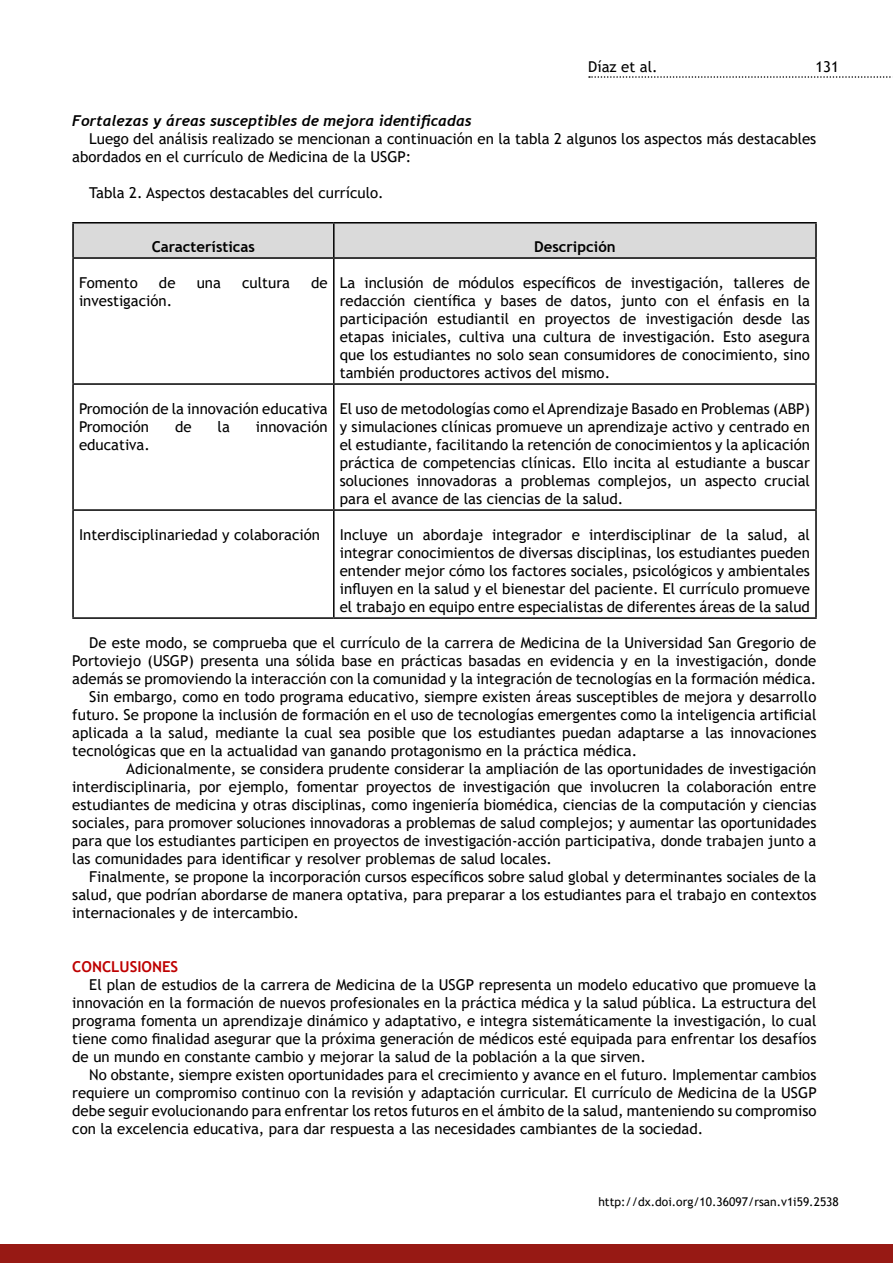
<style>
.page{position:relative;width:893px;height:1263px;background:#fff}
.page>*{position:absolute;margin:0;border:0;box-sizing:border-box;transform-origin:0 0}
.t1{font:15px/18px "Trebuchet MS";color:#000;text-align:justify}
.t2{font:italic 700 15px "Trebuchet";color:#000}
.t3{font:700 15px "Trebuchet MS";color:#000}
.t4{font:700 15px "Trebuchet MS";color:#be0000}
.t5{font:12px "Trebuchet MS";color:#000}
</style>
<div class="page">
<svg style="left:589px;top:76px;width:304px;height:2px"></svg>
<div style="left:0;top:1245px;width:893px;height:18px;background:#971914"></div>
<div style="left:74px;top:224px;width:741px;height:33px;background:#dadada"></div>
<hr style="left:72px;top:222px;width:262px;height:2px;background:#000">
<hr style="left:72px;top:224px;width:2px;height:33px;background:#000">
<hr style="left:334px;top:222px;width:483px;height:2px;background:#000">
<hr style="left:333px;top:224px;width:2px;height:33px;background:#000">
<hr style="left:815px;top:224px;width:2px;height:33px;background:#000">
<hr style="left:72px;top:257px;width:262px;height:2px;background:#000">
<hr style="left:72px;top:259px;width:2px;height:124px;background:#000">
<hr style="left:334px;top:257px;width:483px;height:2px;background:#000">
<hr style="left:333px;top:259px;width:2px;height:124px;background:#000">
<hr style="left:815px;top:259px;width:2px;height:124px;background:#000">
<hr style="left:72px;top:383px;width:262px;height:2px;background:#000">
<hr style="left:72px;top:385px;width:2px;height:124px;background:#000">
<hr style="left:334px;top:383px;width:483px;height:2px;background:#000">
<hr style="left:333px;top:385px;width:2px;height:124px;background:#000">
<hr style="left:815px;top:385px;width:2px;height:124px;background:#000">
<hr style="left:72px;top:509px;width:262px;height:2px;background:#000">
<hr style="left:72px;top:511px;width:2px;height:106px;background:#000">
<hr style="left:334px;top:509px;width:483px;height:2px;background:#000">
<hr style="left:333px;top:511px;width:2px;height:106px;background:#000">
<hr style="left:815px;top:511px;width:2px;height:106px;background:#000">
<hr style="left:72px;top:617px;width:262px;height:2px;background:#000">
<hr style="left:334px;top:617px;width:483px;height:2px;background:#000">
<p class="t1" style="left:588px;top:58px;width:71px">Díaz et al.</p>
<p class="t1" style="left:815px;top:58px;width:25px">131</p>
<p class="t2" style="left:72px;top:111px;width:401px">Fortalezas y áreas susceptibles de mejora identificadas</p>
<p class="t1" style="left:72px;top:130px;width:746px;text-indent:17px">Luego del análisis realizado se mencionan a continuación en la tabla 2 algunos los aspectos más destacables abordados en el currículo de Medicina de la USGP:</p>
<p class="t1" style="left:89px;top:184px;width:296px">Tabla 2. Aspectos destacables del currículo.</p>
<p class="t3" style="left:152px;top:237px;width:105px">Características</p>
<p class="t3" style="left:534px;top:237px;width:83px">Descripción</p>
<p class="t1" style="left:79px;top:274px;width:60px">Fomento</p>
<p class="t1" style="left:159px;top:274px;width:18px">de</p>
<p class="t1" style="left:197px;top:274px;width:26px">una</p>
<p class="t1" style="left:242px;top:274px;width:49px">cultura</p>
<p class="t1" style="left:311px;top:274px;width:18px">de</p>
<p class="t1" style="left:79px;top:292px;width:95px">investigación.</p>
<p class="t1" style="left:340px;top:274px;width:472px">La inclusión de módulos específicos de investigación, talleres de redacción científica y bases de datos, junto con el énfasis en la participación estudiantil en proyectos de investigación desde las etapas iniciales, cultiva una cultura de investigación. Esto asegura que los estudiantes no solo sean consumidores de conocimiento, sino también productores activos del mismo.</p>
<p class="t1" style="left:79px;top:400px;width:250px">Promoción de la innovación educativa<br>Promoción</p>
<p class="t1" style="left:175px;top:418px;width:18px">de</p>
<p class="t1" style="left:218px;top:418px;width:14px">la</p>
<p class="t1" style="left:256px;top:418px;width:73px">innovación</p>
<p class="t1" style="left:79px;top:436px;width:72px">educativa.</p>
<p class="t1" style="left:340px;top:400px;width:472px">El uso de metodologías como el Aprendizaje Basado en Problemas (ABP) y simulaciones clínicas promueve un aprendizaje activo y centrado en el estudiante, facilitando la retención de conocimientos y la aplicación práctica de competencias clínicas. Ello incita al estudiante a buscar soluciones innovadoras a problemas complejos, un aspecto crucial para el avance de las ciencias de la salud.</p>
<p class="t1" style="left:79px;top:526px;width:242px">Interdisciplinariedad y colaboración</p>
<p class="t1" style="left:340px;top:526px;width:472px">Incluye un abordaje integrador e interdisciplinar de la salud, al integrar conocimientos de diversas disciplinas, los estudiantes pueden entender mejor cómo los factores sociales, psicológicos y ambientales influyen en la salud y el bienestar del paciente. El currículo promueve el trabajo en equipo entre especialistas de diferentes áreas de la salud</p>
<p class="t1" style="left:89px;top:634px;width:729px">De este modo, se comprueba que el currículo de la carrera de Medicina de la Universidad San Gregorio de</p>
<p class="t1" style="left:72px;top:652px;width:746px">Portoviejo (USGP) presenta una sólida base en prácticas basadas en evidencia y en la investigación, donde</p>
<p class="t1" style="left:72px;top:670px;width:746px">además se promoviendo la interacción con la comunidad y la integración de tecnologías en la formación médica.</p>
<p class="t1" style="left:89px;top:688px;width:729px">Sin embargo, como en todo programa educativo, siempre existen áreas susceptibles de mejora y desarrollo</p>
<p class="t1" style="left:72px;top:706px;width:746px">futuro. Se propone la inclusión de formación en el uso de tecnologías emergentes como la inteligencia artificial</p>
<p class="t1" style="left:72px;top:724px;width:746px">aplicada a la salud, mediante la cual sea posible que los estudiantes puedan adaptarse a las innovaciones</p>
<p class="t1" style="left:72px;top:742px;width:566px">tecnológicas que en la actualidad van ganando protagonismo en la práctica médica.</p>
<p class="t1" style="left:126px;top:760px;width:692px">Adicionalmente, se considera prudente considerar la ampliación de las oportunidades de investigación</p>
<p class="t1" style="left:72px;top:778px;width:746px">interdisciplinaria, por ejemplo, fomentar proyectos de investigación que involucren la colaboración entre</p>
<p class="t1" style="left:72px;top:796px;width:746px">estudiantes de medicina y otras disciplinas, como ingeniería biomédica, ciencias de la computación y ciencias</p>
<p class="t1" style="left:72px;top:814px;width:746px">sociales, para promover soluciones innovadoras a problemas de salud complejos; y aumentar las oportunidades</p>
<p class="t1" style="left:72px;top:832px;width:746px">para que los estudiantes participen en proyectos de investigación-acción participativa, donde trabajen junto a</p>
<p class="t1" style="left:72px;top:850px;width:481px">las comunidades para identificar y resolver problemas de salud locales.</p>
<p class="t1" style="left:89px;top:868px;width:729px">Finalmente, se propone la incorporación cursos específicos sobre salud global y determinantes sociales de la</p>
<p class="t1" style="left:72px;top:886px;width:746px">salud, que podrían abordarse de manera optativa, para preparar a los estudiantes para el trabajo en contextos</p>
<p class="t1" style="left:72px;top:904px;width:228px">internacionales y de intercambio.</p>
<p class="t4" style="left:72px;top:957px;width:107px">CONCLUSIONES</p>
<p class="t1" style="left:72px;top:976px;width:746px;text-indent:17px">El plan de estudios de la carrera de Medicina de la USGP representa un modelo educativo que promueve la innovación en la formación de nuevos profesionales en la práctica médica y la salud pública. La estructura del programa fomenta un aprendizaje dinámico y adaptativo, e integra sistemáticamente la investigación, lo cual tiene como finalidad asegurar que la próxima generación de médicos esté equipada para enfrentar los desafíos de un mundo en constante cambio y mejorar la salud de la población a la que sirven.</p>
<p class="t1" style="left:72px;top:1066px;width:746px;text-indent:17px">No obstante, siempre existen oportunidades para el crecimiento y avance en el futuro. Implementar cambios requiere un compromiso continuo con la revisión y adaptación curricular. El currículo de Medicina de la USGP debe seguir evolucionando para enfrentar los retos futuros en el ámbito de la salud, manteniendo su compromiso con la excelencia educativa, para dar respuesta a las necesidades cambiantes de la sociedad.</p>
<p class="t5" style="left:598px;top:1194px;width:242px">http://dx.doi.org/10.36097/rsan.v1i59.2538</p>
</div>
